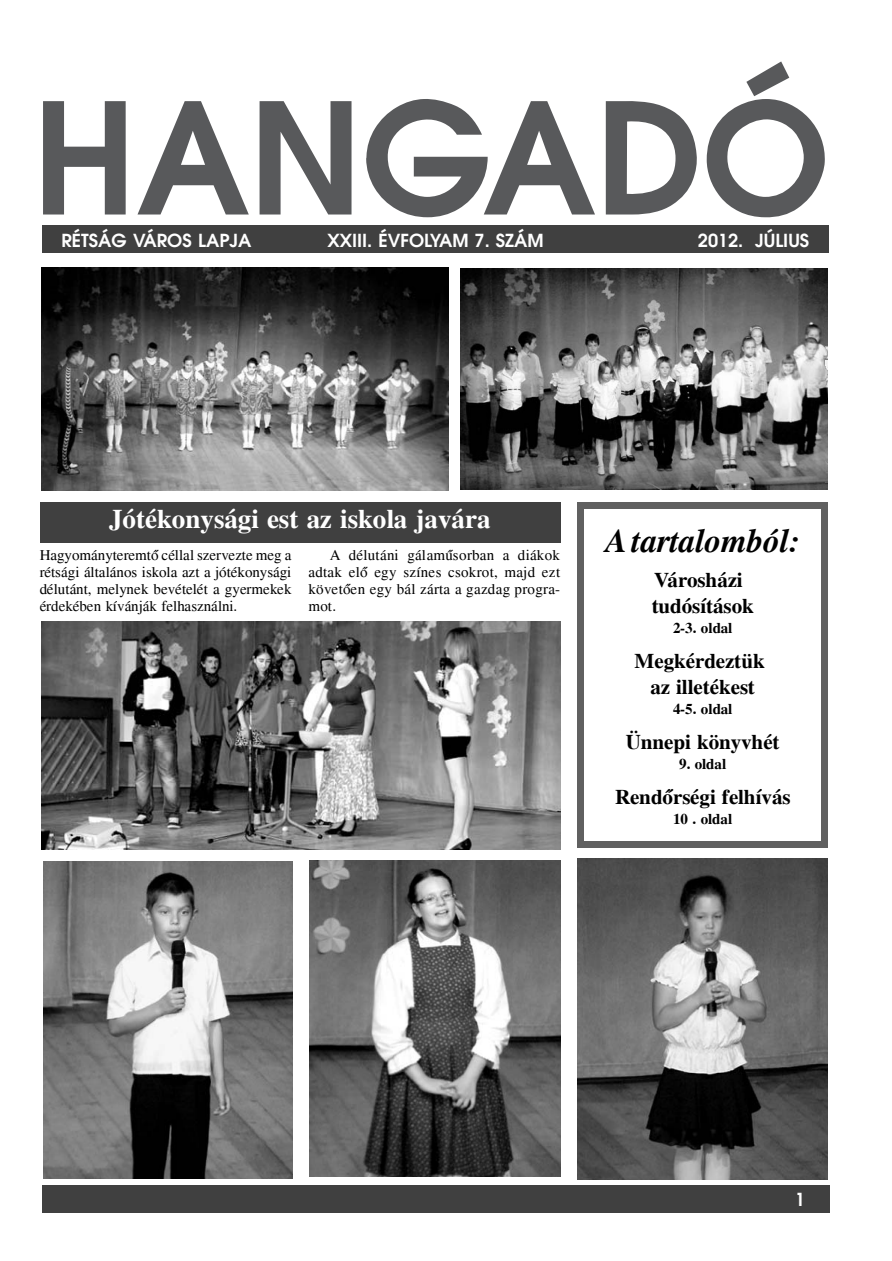
<style>
.page{position:relative;width:892px;height:1261px;background:#fff}
.page>*{position:absolute;margin:0;border:0;box-sizing:border-box;transform-origin:0 0}
.t1{font:italic 700 33px "Times";color:#000}
.t2{font:700 27px "Times";letter-spacing:-.005em;color:#fff}
.t3{font:700 21px/26px "Times";letter-spacing:-.005em;color:#000}
.t4{font:600 18px "Avant Garde";color:#fff}
.t5{font:15px/17.1px "Times";letter-spacing:.005em;color:#000;text-align:justify}
.t6{font:700 15px "Times";letter-spacing:.005em;color:#000}
</style>
<div class="page">
<svg style="left:43px;top:61px;width:782px;height:156px"></svg>
<div style="left:42px;top:226px;width:786px;height:27px;background:#404040"></div>
<div style="left:577px;top:502px;width:250px;height:6px;background:#606060"></div>
<div style="left:577px;top:841px;width:250px;height:7px;background:#606060"></div>
<div style="left:577px;top:502px;width:7px;height:346px;background:#606060"></div>
<div style="left:821px;top:502px;width:6px;height:346px;background:#606060"></div>
<div style="left:40px;top:502px;width:520px;height:41px;background:#404040"></div>
<img style="left:309px;top:860px;width:251px;height:316px">
<img style="left:42px;top:268px;width:406px;height:222px">
<img style="left:460px;top:268px;width:367px;height:221px">
<img style="left:42px;top:621px;width:518px;height:228px">
<img style="left:577px;top:858px;width:250px;height:321px">
<img style="left:43px;top:861px;width:249px;height:317px">
<div style="left:42px;top:1185px;width:787px;height:27px;background:#404040"></div>
<p class="t4" style="left:61px;top:228px;width:192px">RÉTSÁG VÁROS LAPJA</p>
<p class="t4" style="left:327px;top:228px;width:218px">XXIII. ÉVFOLYAM 7. SZÁM</p>
<p class="t4" style="left:698px;top:228px;width:113px">2012. JÚLIUS</p>
<h2 class="t2" style="left:109px;top:503px;width:383px">Jótékonysági est az iskola javára</h2>
<p class="t5" style="left:40px;top:546px;width:253px">Hagyományteremt´´o céllal szervezte meg a rétsági általános iskola azt a jótékonysági délutánt, melynek bevételét a gyermekek érdekében kívánják felhasználni.</p>
<p class="t5" style="left:308px;top:546px;width:253px;text-indent:21px">A délutáni gálam´´usorban a diákok adtak el´´o egy színes csokrot, majd ezt követ´´oen egy bál zárta a gazdag progra&shy;mot.</p>
<h1 class="t1" style="left:605px;top:522px;width:196px">A tartalomból:</h1>
<h3 class="t3" style="left:651px;top:567px;width:104px">Városházi tudósítások</h3>
<p class="t6" style="left:673px;top:619px;width:61px">2-3. oldal</p>
<h3 class="t3" style="left:634px;top:648px;width:132px;line-height:25.5px;text-align:center">Megkérdeztük az illetékest</h3>
<p class="t6" style="left:673px;top:700px;width:61px">4-5. oldal</p>
<h3 class="t3" style="left:625px;top:728px;width:155px">Ünnepi könyvhét</h3>
<p class="t6" style="left:679px;top:755px;width:49px">9. oldal</p>
<h3 class="t3" style="left:615px;top:784px;width:177px">Rend´´orségi felhívás</h3>
<p class="t6" style="left:673px;top:810px;width:61px">10 . oldal</p>
<p class="t4" style="left:795px;top:1188px;width:12px">1</p>
</div>
